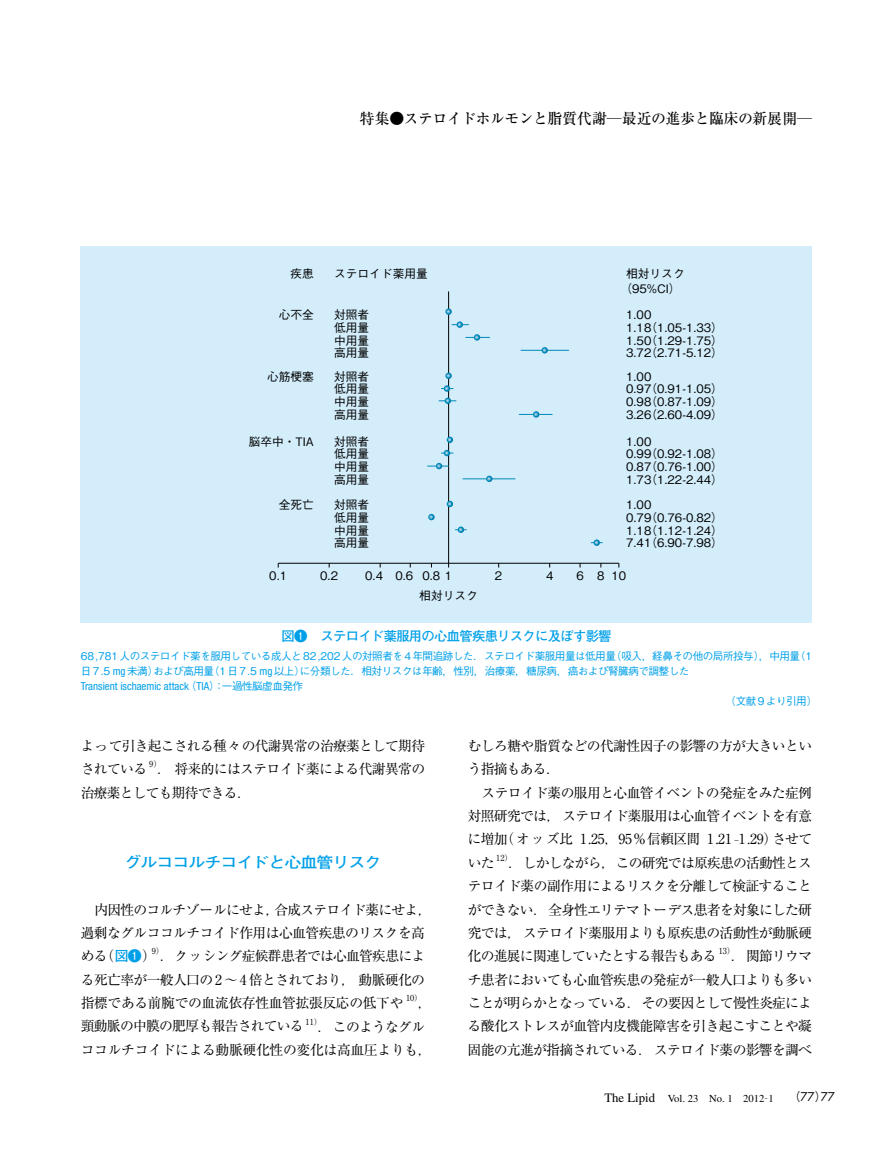
<style>
.page{position:relative;width:893px;height:1174px;background:#fff}
.page>*{position:absolute;margin:0;border:0;box-sizing:border-box;transform-origin:0 0}
.t1{font:700 15.3px "Futo Go B101 Pro";letter-spacing:-.06em;color:#00a0e9;scale:1.11 1}
.t2{font:500 14.85px "Ryumin Pro";letter-spacing:-.035em;color:#000}
.t3{font:13.8px/23.4px "Ryumin Pro";letter-spacing:-.05em;color:#000}
.t4{font:13.8px/23.4px "Ryumin Pro";letter-spacing:-.03em;color:#000}
.t5{font:13.8px/23.4px "Ryumin Pro";letter-spacing:-.025em;color:#000}
.t6{font:700 13.35px "Futo Go B101 Pro";letter-spacing:-.05em;color:#00a0e9}
.t7{font:500 11.7px/12.8px "Gothic BBB Pro";color:#000;text-align:justify}
.t8{font:11.7px "Futura";color:#000}
.t9{font:condensed 10.95px "Helvetica Neue";color:#00a0e9}
.t10{font:500 10.65px/14.9px "Gothic BBB Pro";letter-spacing:-.05em;color:#00a0e9}
.t11{font:10.65px "Times";color:#000}
.t12{font:8.25px "Ryumin Pro";letter-spacing:-.01em;color:#000}
.s1{font-family:"Helvetica Neue";font-weight:400;font-stretch:condensed;font-size:10.95px}
.s2{font-family:"Gothic BBB Pro";font-weight:500;font-stretch:normal;font-size:10.65px}
.s3{font-family:"Futo Go B101 Pro";font-weight:700;color:#00a0e9}
.s4{font-size:14.25px}
.s5{font-size:12.75px}
.s6{font-size:6.45px}
.s7{font-family:"Gothic BBB Pro";font-weight:500}
</style>
<div class="page">
<div style="left:81px;top:247px;width:731px;height:376px;background:#d3edfb"></div>
<hr style="left:278px;top:563px;width:341px;height:1px;background:#000">
<hr style="left:448px;top:291px;width:1px;height:276px;background:#000">
<svg style="left:445px;top:308px;width:7px;height:7px"></svg>
<svg style="left:445px;top:372px;width:7px;height:7px"></svg>
<svg style="left:447px;top:436px;width:6px;height:7px"></svg>
<svg style="left:447px;top:501px;width:6px;height:6px"></svg>
<svg style="left:428px;top:514px;width:7px;height:6px"></svg>
<svg style="left:452px;top:321px;width:17px;height:7px"></svg>
<svg style="left:441px;top:450px;width:12px;height:6px"></svg>
<svg style="left:455px;top:526px;width:12px;height:7px"></svg>
<svg style="left:465px;top:334px;width:25px;height:6px"></svg>
<svg style="left:439px;top:385px;width:17px;height:19px"></svg>
<svg style="left:427px;top:463px;width:22px;height:6px"></svg>
<hr style="left:521px;top:350px;width:48px;height:1px;background:#008ab9">
<svg style="left:541px;top:347px;width:7px;height:6px"></svg>
<hr style="left:519px;top:414px;width:33px;height:1px;background:#008ab9">
<svg style="left:533px;top:411px;width:6px;height:6px"></svg>
<hr style="left:463px;top:478px;width:52px;height:1px;background:#008ab9">
<svg style="left:486px;top:475px;width:6px;height:7px"></svg>
<svg style="left:591px;top:539px;width:12px;height:7px"></svg>
<p class="t2" style="left:360px;top:106px;width:454px">特集●ステロイドホルモンと脂質代謝─最近の進歩と臨床の新展開─</p>
<p class="t7" style="left:291px;top:266px;width:25px">疾患</p>
<p class="t7" style="left:334px;top:266px;width:95px">ステロイド薬用量</p>
<p class="t7" style="left:620px;top:265px;width:66px;line-height:14.9px;text-align:center">相対リスク（95%CI）</p>
<p class="t7" style="left:279px;top:307px;width:37px">心不全</p>
<p class="t7" style="left:334px;top:307px;width:37px">対照者低用量中用量高用量</p>
<p class="t7" style="left:626px;top:307px;width:98px;text-align:left">1.00<br>1.18（1.05-1.33）<br>1.50（1.29-1.75）<br>3.72（2.71-5.12）</p>
<p class="t7" style="left:267px;top:368px;width:48px">心筋梗塞</p>
<p class="t7" style="left:334px;top:368px;width:37px">対照者低用量中用量高用量</p>
<p class="t7" style="left:626px;top:368px;width:98px;text-align:left">1.00<br>0.97（0.91-1.05）<br>0.98（0.87-1.09）<br>3.26（2.60-4.09）</p>
<p class="t7" style="left:249px;top:433px;width:67px">脳卒中・TIA</p>
<p class="t7" style="left:334px;top:433px;width:37px">対照者低用量中用量高用量</p>
<p class="t7" style="left:626px;top:433px;width:98px;text-align:left">1.00<br>0.99（0.92-1.08）<br>0.87（0.76-1.00）<br>1.73（1.22-2.44）</p>
<p class="t7" style="left:279px;top:497px;width:37px">全死亡</p>
<p class="t7" style="left:334px;top:497px;width:37px">対照者低用量中用量高用量</p>
<p class="t7" style="left:626px;top:497px;width:98px;text-align:left">1.00<br>0.79（0.76-0.82）<br>1.18（1.12-1.24）<br>7.41（6.90-7.98）</p>
<p class="t7" style="left:269px;top:568px;width:19px">0.1</p>
<p class="t7" style="left:320px;top:568px;width:19px">0.2</p>
<p class="t7" style="left:365px;top:568px;width:89px">0.4 0.6 0.8 1</p>
<p class="t7" style="left:495px;top:568px;width:9px">2</p>
<p class="t7" style="left:546px;top:568px;width:9px">4</p>
<p class="t7" style="left:576px;top:568px;width:51px">6 810</p>
<p class="t7" style="left:419px;top:587px;width:60px">相対リスク</p>
<p class="t6" style="left:281px;top:625px;width:332px">図❶ ステロイド薬服用の心血管疾患リスクに及ぼす影響</p>
<p class="t10" style="left:81px;top:647px;width:733px">68 <span class="s1">,</span>781 人のステロイド薬を服用している成人と 82 <span class="s1">,</span>202 人の対照者を 4 年間追跡した．ステロイド薬服用量は低用量（吸入，経鼻その他の局所投与），中用量（1日 7 <span class="s1">.</span>5 <span class="s1">mg</span> 未満）および高用量（1 日 7 <span class="s1">.</span>5 <span class="s1">mg</span> 以上）に分類した．相対リスクは年齢，性別，治療薬，糖尿病，癌および腎臓病で調整した</p>
<p class="t9" style="left:81px;top:680px;width:224px">Transient ischaemic attack<span class="s2">（</span>TIA<span class="s2">）：一過性脳虚血発作</span></p>
<p class="t10" style="left:725px;top:692px;width:94px">（文献9より引用）</p>
<p class="t3" style="left:81px;top:733px;width:346px">よって引き起こされる種々の代謝異常の治療薬として期待されている</p>
<p class="t12" style="left:149px;top:757px;width:14px">9）</p>
<p class="t3" style="left:81px;top:756px;width:346px;text-indent:77px">．将来的にはステロイド薬による代謝異常の治療薬としても期待できる．</p>
<p class="t1" style="left:124px;top:849px;width:233px">グルココルチコイドと心血管リスク</p>
<p class="t3" style="left:81px;top:896px;width:353px;text-indent:14px">内因性のコルチゾールにせよ，合成ステロイド薬にせよ，過剰なグルココルチコイド作用は心血管疾患のリスクを高める（<span class="s3">図❶</span>）．クッシング症候群患者では心血管疾患によ</p>
<p class="t12" style="left:152px;top:944px;width:14px">9）</p>
<p class="t4" style="left:81px;top:967px;width:346px">る死亡率が一般人口の 2 ～ 4 倍とされており，動脈硬化の指標である前腕での血流依存性血管拡張反応の低下や</p>
<p class="t12" style="left:406px;top:991px;width:18px">10）</p>
<p class="t3" style="left:418px;top:990px;width:15px">，</p>
<p class="t3" style="left:81px;top:1013px;width:224px">頸動脈の中膜の肥厚も報告されている</p>
<p class="t12" style="left:306px;top:1015px;width:18px">11）</p>
<p class="t5" style="left:81px;top:1013px;width:353px;text-indent:237px">．このようなグルココルチコイドによる動脈硬化性の変化は高血圧よりも，</p>
<p class="t3" style="left:468px;top:733px;width:346px">むしろ糖や脂質などの代謝性因子の影響の方が大きいという指摘もある．</p>
<p class="t3" style="left:468px;top:779px;width:346px;text-align:justify;text-indent:14px">ステロイド薬の服用と心血管イベントの発症をみた症例対照研究では，ステロイド薬服用は心血管イベントを有意に増加（オッズ比 1<span class="s4">.</span>25，95<span class="s4">%</span>信頼区間 1<span class="s4">.</span>21 <sup>-</sup>1<span class="s4">.</span>29）させていた</p>
<p class="t12" style="left:496px;top:851px;width:18px">12）</p>
<p class="t3" style="left:468px;top:850px;width:346px;text-align:justify;text-indent:41px">．しかしながら，この研究では原疾患の活動性とステロイド薬の副作用によるリスクを分離して検証することができない．全身性エリテマトーデス患者を対象にした研究では，ステロイド薬服用よりも原疾患の活動性が動脈硬化の進展に関連していたとする報告もある</p>
<p class="t12" style="left:719px;top:944px;width:18px">13）</p>
<p class="t3" style="left:468px;top:943px;width:346px;text-align:justify;text-indent:263px">．関節リウマチ患者においても心血管疾患の発症が一般人口よりも多いことが明らかとなっている．その要因として慢性炎症による酸化ストレスが血管内皮機能障害を引き起こすことや凝固能の亢進が指摘されている．ステロイド薬の影響を調べ</p>
<p class="t11" style="left:604px;top:1092px;width:171px"><span class="s5">The Lipid</span> Vol. 23 No. 1 2012<span class="s6">-</span>1</p>
<p class="t8" style="left:789px;top:1089px;width:48px"><span class="s7">（</span>77<span class="s7">）</span>77</p>
</div>
